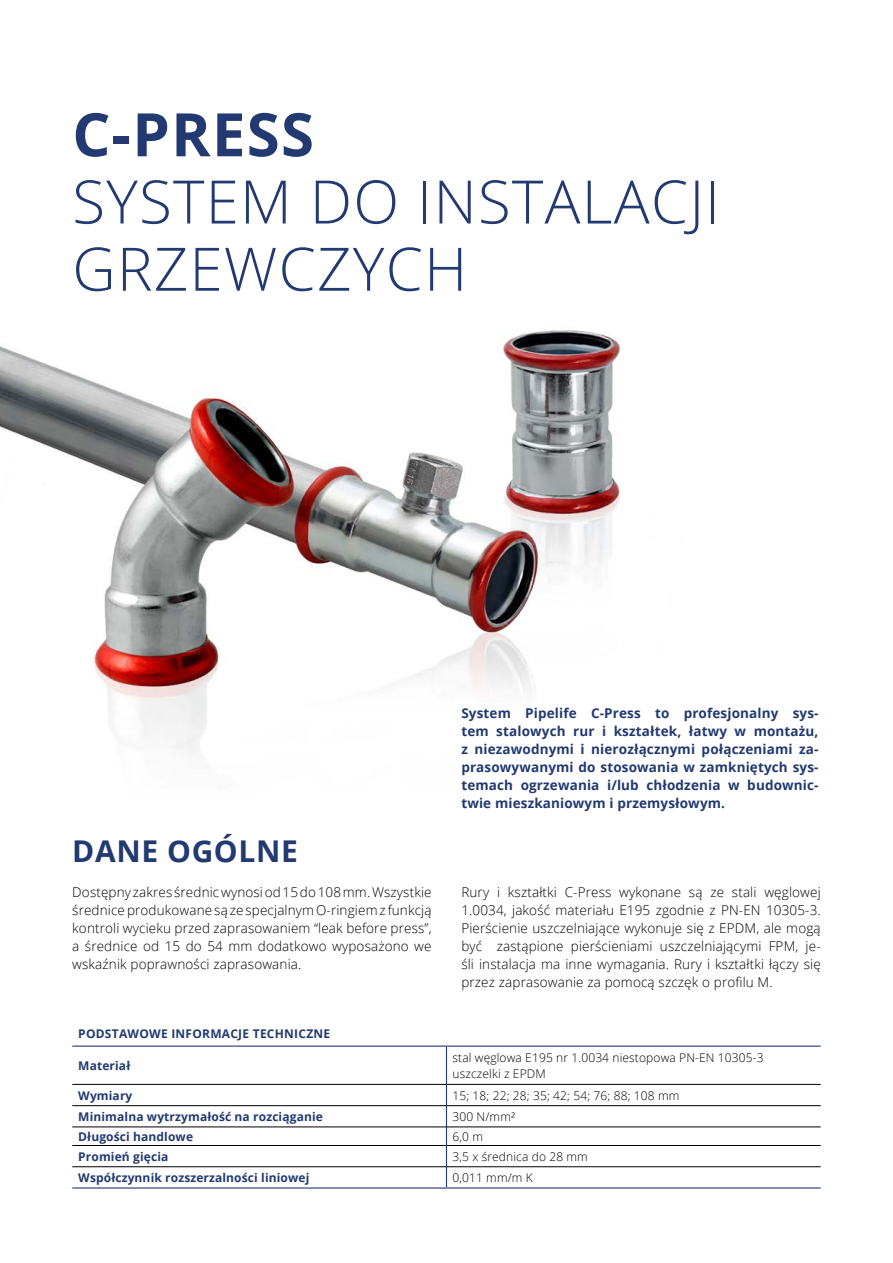
<style>
.page{position:relative;width:893px;height:1263px;background:#fff}
.page>*{position:absolute;margin:0;border:0;box-sizing:border-box;transform-origin:0 0}
.t1{font:300 60px/67.2px "Open Sans";letter-spacing:.02em;color:#223971}
.t2{font:700 60px "Open Sans";letter-spacing:.02em;color:#223971}
.t3{font:700 30px "Open Sans";letter-spacing:.02em;color:#223971}
.t4{font:300 13.5px/18px "Open Sans";letter-spacing:.01em;color:#000;text-align:justify}
.t5{font:700 13.5px/18px "Open Sans";letter-spacing:.01em;color:#223971;text-align:justify}
.t6{font:700 12px "Open Sans";letter-spacing:.01em;color:#223971}
.t7{font:300 12px/16.5px "Open Sans";letter-spacing:.01em;color:#000}
</style>
<div class="page">
<img style="left:0;top:330px;width:621px;height:424px">
<hr style="left:72px;top:1187px;width:374px;height:1px;background:#223971">
<hr style="left:446px;top:1187px;width:375px;height:1px;background:#223971">
<hr style="left:446px;top:1047px;width:1px;height:37px;background:#223971">
<svg style="left:446px;top:1085px;width:1px;height:102px"></svg>
<hr style="left:72px;top:1045px;width:374px;height:2px;background:#223971">
<hr style="left:446px;top:1045px;width:375px;height:2px;background:#223971">
<hr style="left:72px;top:1084px;width:374px;height:1px;background:#000">
<hr style="left:446px;top:1084px;width:375px;height:1px;background:#000">
<hr style="left:72px;top:1105px;width:374px;height:1px;background:#000">
<hr style="left:446px;top:1105px;width:375px;height:1px;background:#000">
<hr style="left:72px;top:1127px;width:374px;height:1px;background:#000">
<hr style="left:446px;top:1127px;width:375px;height:1px;background:#000">
<hr style="left:72px;top:1145px;width:374px;height:1px;background:#000">
<hr style="left:446px;top:1145px;width:375px;height:1px;background:#000">
<hr style="left:72px;top:1166px;width:374px;height:1px;background:#000">
<hr style="left:446px;top:1166px;width:375px;height:1px;background:#000">
<h1 class="t2" style="left:72px;top:92px;width:243px">C-PRESS</h1>
<h1 class="t1" style="left:72px;top:167px;width:650px">SYSTEM DO INSTALACJI<br>GRZEWCZYCH</h1>
<p class="t5" style="left:461px;top:703px;width:359px">System Pipelife C-Press to profesjonalny sys&shy;tem stalowych rur i kształtek, łatwy w montażu, z niezawodnymi i nierozłącznymi połączeniami za&shy;prasowywanymi do stosowania w zamkniętych sys&shy;temach ogrzewania i/lub chłodzenia w budownic&shy;twie mieszkaniowym i przemysłowym.</p>
<h2 class="t3" style="left:72px;top:830px;width:227px">DANE OGÓLNE</h2>
<p class="t4" style="left:72px;top:882px;width:361px">Dostępny zakres średnic wynosi od 15 do 108 mm. Wszystkie średnice produkowane są ze specjalnym O-ringiem z funkcją kontroli wycieku przed zaprasowaniem “leak before press”, a średnice od 15 do 54 mm dodatkowo wyposażono we wskaźnik poprawności zaprasowania.</p>
<p class="t4" style="left:461px;top:882px;width:361px">Rury i kształtki C-Press wykonane są ze stali węglowej 1.0034, jakość materiału E195 zgodnie z PN-EN 10305-3.<br>Pierścienie uszczelniające wykonuje się z EPDM, ale mogą być zastąpione pierścieniami uszczelniającymi FPM, je&shy;śli instalacja ma inne wymagania. Rury i kształtki łączy się przez zaprasowanie za pomocą szczęk o profilu M.</p>
<p class="t6" style="left:78px;top:1025px;width:253px">PODSTAWOWE INFORMACJE TECHNICZNE</p>
<p class="t6" style="left:78px;top:1057px;width:54px">Materiał</p>
<p class="t7" style="left:452px;top:1049px;width:313px">stal węglowa E195 nr 1.0034 niestopowa PN-EN 10305-3 uszczelki z EPDM</p>
<p class="t6" style="left:78px;top:1087px;width:56px">Wymiary</p>
<p class="t7" style="left:452px;top:1087px;width:228px">15; 18; 22; 28; 35; 42; 54; 76; 88; 108 mm</p>
<p class="t6" style="left:78px;top:1108px;width:246px">Minimalna wytrzymałość na rozciąganie</p>
<p class="t7" style="left:452px;top:1108px;width:64px">300 N/mm²</p>
<p class="t6" style="left:78px;top:1128px;width:116px">Długości handlowe</p>
<p class="t7" style="left:452px;top:1128px;width:32px">6,0 m</p>
<p class="t6" style="left:78px;top:1148px;width:92px">Promień gięcia</p>
<p class="t7" style="left:452px;top:1148px;width:137px">3,5 x średnica do 28 mm</p>
<p class="t6" style="left:78px;top:1169px;width:233px">Współczynnik rozszerzalności liniowej</p>
<p class="t7" style="left:452px;top:1169px;width:82px">0,011 mm/m K</p>
</div>
